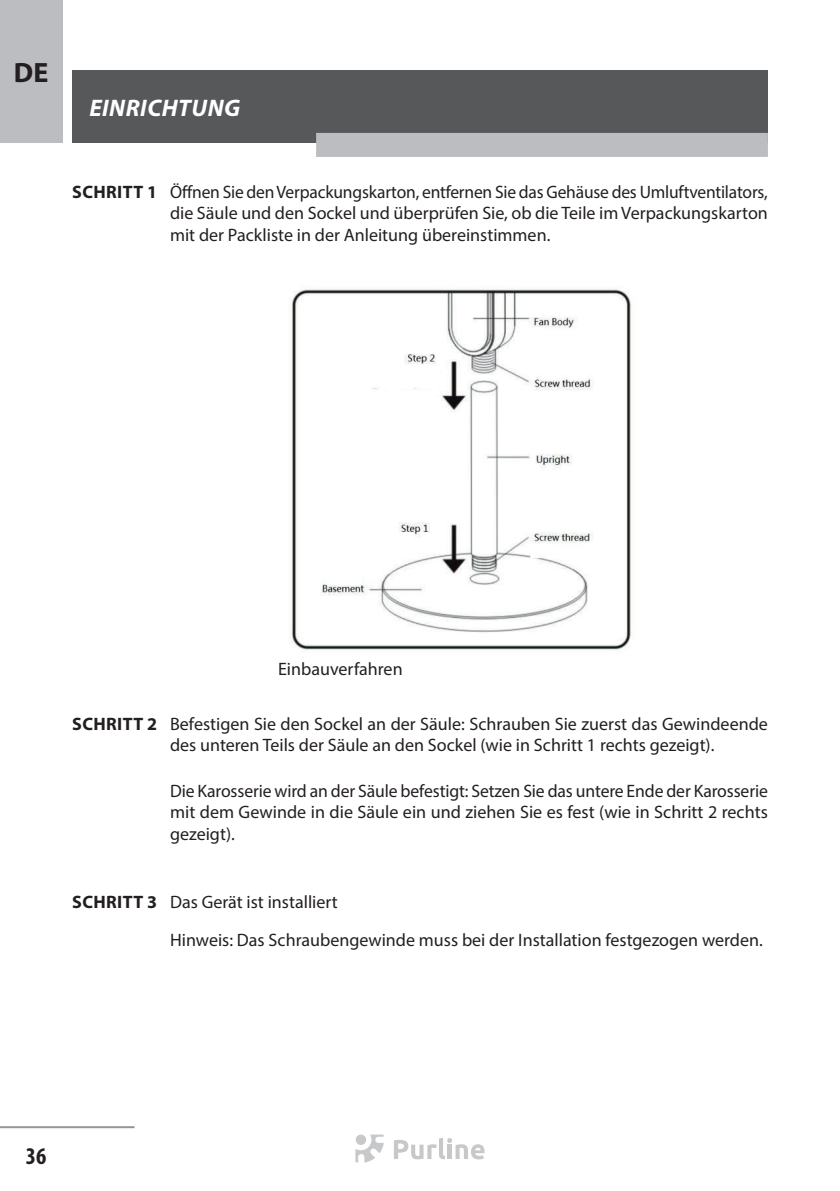
<style>
.page{position:relative;width:840px;height:1191px;background:#fff}
.page>*{position:absolute;margin:0;border:0;box-sizing:border-box;transform-origin:0 0}
.t1{font:700 28px "Myriad Pro";color:#231f20}
.t2{font:italic 700 24px "Myriad Pro";letter-spacing:.02em;color:#fff}
.t3{font:700 condensed 24px "Myriad Pro";color:#231f20}
.t4{font:18px/21.6px "Myriad Pro";color:#231f20;text-align:justify}
.t5{font:700 18px "Myriad Pro";letter-spacing:.02em;color:#231f20}
</style>
<div class="page">
<div style="left:0;top:0;width:62px;height:143px;background:#bcbdc0"></div>
<hr style="left:0;top:1126px;width:134px;height:2px;background:#939598">
<svg style="left:394px;top:1138px;width:90px;height:21px"></svg>
<svg style="left:355px;top:1134px;width:28px;height:28px"></svg>
<div style="left:355px;top:1134px;width:11px;height:11px;background:#c7c8ca;border-radius:50%"></div>
<div style="left:72px;top:71px;width:695px;height:72px;background:#57585a"></div>
<div style="left:316px;top:133px;width:451px;height:24px;background:#bcbdc0"></div>
<img style="left:289px;top:289px;width:342px;height:362px">
<h1 class="t1" style="left:14px;top:54px;width:36px">DE</h1>
<h2 class="t2" style="left:89px;top:92px;width:152px">EINRICHTUNG</h2>
<p class="t5" style="left:72px;top:180px;width:86px">SCHRITT 1</p>
<p class="t4" style="left:170px;top:181px;width:599px">Öffnen Sie den Verpackungskarton, entfernen Sie das Gehäuse des Umluftventilators, die Säule und den Sockel und überprüfen Sie, ob die Teile im Verpackungskarton mit der Packliste in der Anleitung übereinstimmen.</p>
<p class="t4" style="left:278px;top:658px;width:126px">Einbauverfahren</p>
<p class="t5" style="left:72px;top:711px;width:86px">SCHRITT 2</p>
<p class="t4" style="left:170px;top:712px;width:599px">Befestigen Sie den Sockel an der Säule: Schrauben Sie zuerst das Gewindeende des unteren Teils der Säule an den Sockel (wie in Schritt 1 rechts gezeigt).</p>
<p class="t4" style="left:170px;top:779px;width:599px">Die Karosserie wird an der Säule befestigt: Setzen Sie das untere Ende der Karosserie mit dem Gewinde in die Säule ein und ziehen Sie es fest (wie in Schritt 2 rechts gezeigt).</p>
<p class="t5" style="left:72px;top:890px;width:86px">SCHRITT 3</p>
<p class="t4" style="left:170px;top:882px;width:594px;line-height:37.8px">Das Gerät ist installiert<br>Hinweis: Das Schraubengewinde muss bei der Installation festgezogen werden.</p>
<h2 class="t3" style="left:26px;top:1141px;width:22px">36</h2>
</div>
